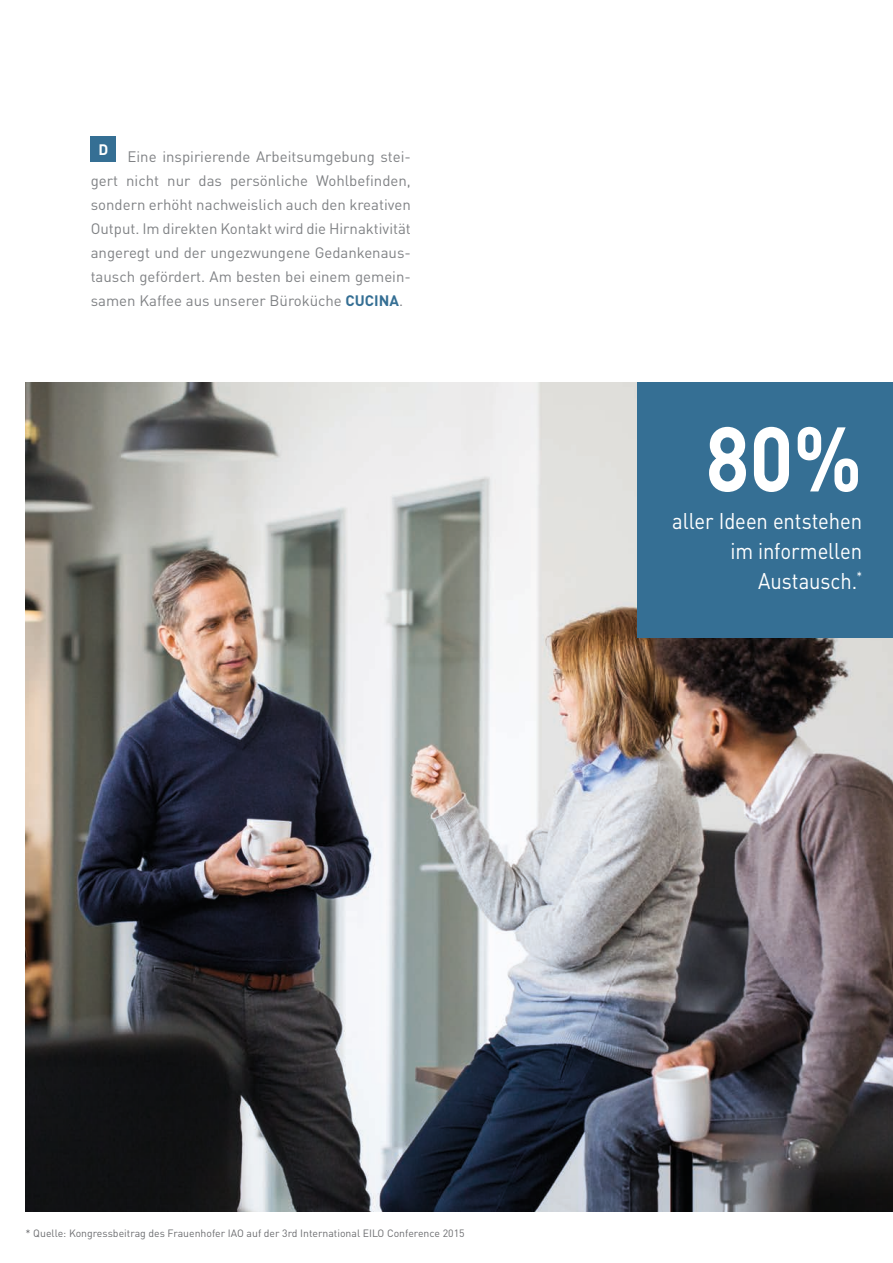
<style>
.page{position:relative;width:893px;height:1263px;background:#fff}
.page>*{position:absolute;margin:0;border:0;box-sizing:border-box;transform-origin:0 0}
.t1{font:700 90px "DINOT";color:#fff;scale:.9 1}
.t2{font:22.5px/30px "DINOT";letter-spacing:-.005em;color:#fff;text-align:right;scale:.9 1}
.t3{font:15px/24px "DINOT";color:#808285;text-align:justify}
.t4{font:700 15px "DINOT";color:#fff}
.t5{font:10.5px "DINOT";color:#6c6d70}
.s1{font-weight:700;color:#356f94}
</style>
<div class="page">
<img style="left:26px;top:383px;width:867px;height:829px">
<div style="left:638px;top:383px;width:255px;height:255px;background:#356f94"></div>
<div style="left:91px;top:137px;width:25px;height:25px;background:#356f94"></div>
<p class="t4" style="left:99px;top:138px;width:11px">D</p>
<p class="t3" style="left:91px;top:143px;width:322px;text-indent:37px">Eine inspirierende Arbeitsumgebung stei&shy;gert nicht nur das persönliche Wohlbefinden, sondern erhöht nachweislich auch den kreativen Output. Im direkten Kontakt wird die Hirnaktivität angeregt und der ungezwungene Gedankenaus&shy;tausch gefördert. Am besten bei einem gemein&shy;samen Kaffee aus unserer Büroküche <span class="s1">CUCINA</span>.</p>
<h1 class="t1" style="left:705px;top:389px;width:176px">80%</h1>
<h2 class="t2" style="left:672px;top:504px;width:212px">aller Ideen entstehen im informellen<br>Austausch.<sup>*</sup></h2>
<p class="t5" style="left:26px;top:1225px;width:441px">* Quelle: Kongressbeitrag des Frauenhofer IAO auf der 3rd International EILO Conference 2015</p>
</div>
